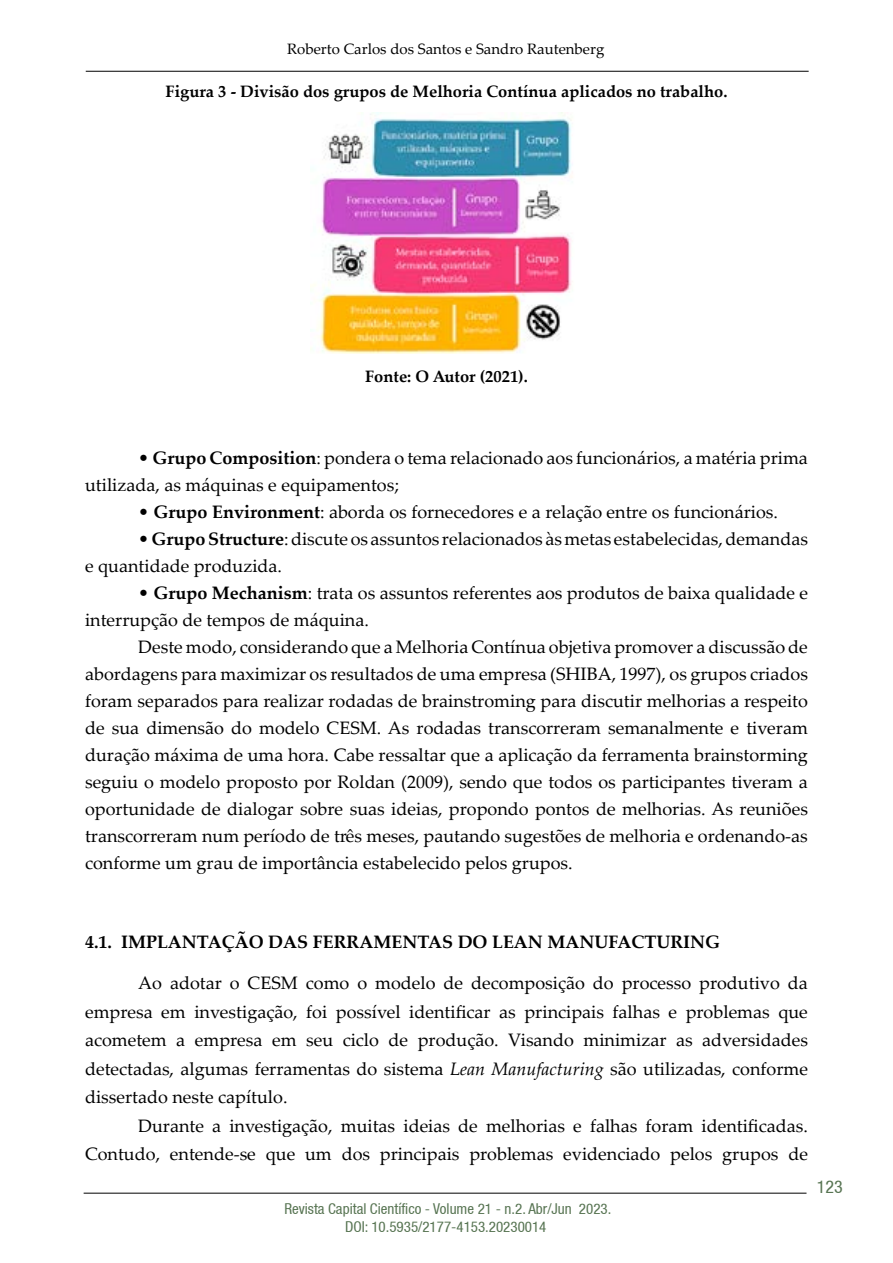
<style>
.page{position:relative;width:893px;height:1263px;background:#fff}
.page>*{position:absolute;margin:0;border:0;box-sizing:border-box;transform-origin:0 0}
.t1{font:18px/27px "Palatino Linotype";color:#000}
.t2{font:700 18px "Palatino Linotype";color:#000}
.t3{font:condensed 18px "Helvetica 57";color:#577452}
.t4{font:700 16.5px "Palatino Linotype";color:#000}
.t5{font:condensed 15px/18px "Helvetica 57";color:#577452;text-align:center}
.t6{font:15px "Palatino Linotype";color:#000}
.s1{font-weight:700}
.s2{font-style:italic}
</style>
<div class="page">
<hr style="left:86px;top:71px;width:723px;height:1px;background:#000">
<hr style="left:84px;top:1193px;width:722px;height:1px;background:#000">
<img style="left:310px;top:113px;width:262px;height:241px">
<p class="t6" style="left:287px;top:38px;width:319px">Roberto Carlos dos Santos e Sandro Rautenberg</p>
<p class="t4" style="left:166px;top:80px;width:563px">Figura 3 - Divisão dos grupos de Melhoria Contínua aplicados no trabalho.</p>
<p class="t4" style="left:365px;top:365px;width:164px">Fonte: O Autor (2021).</p>
<p class="t1" style="left:85px;top:444px;width:724px;text-indent:53px">• <span class="s1">Grupo Composition</span>: pondera o tema relacionado aos funcionários, a matéria prima utilizada, as máquinas e equipamentos;</p>
<p class="t1" style="left:138px;top:498px;width:641px">• <span class="s1">Grupo Environment</span>: aborda os fornecedores e a relação entre os funcionários.</p>
<p class="t1" style="left:85px;top:525px;width:724px;text-indent:53px">• <span class="s1">Grupo Structure</span>: discute os assuntos relacionados às metas estabelecidas, demandas e quantidade produzida.</p>
<p class="t1" style="left:85px;top:579px;width:724px;text-indent:53px">• <span class="s1">Grupo Mechanism</span>: trata os assuntos referentes aos produtos de baixa qualidade e interrupção de tempos de máquina.</p>
<p class="t1" style="left:85px;top:633px;width:724px;text-align:justify;text-indent:53px">Deste modo, considerando que a Melhoria Contínua objetiva promover a discussão de abordagens para maximizar os resultados de uma empresa (SHIBA, 1997), os grupos criados foram separados para realizar rodadas de brainstroming para discutir melhorias a respeito de sua dimensão do modelo CESM. As rodadas transcorreram semanalmente e tiveram duração máxima de uma hora. Cabe ressaltar que a aplicação da ferramenta brainstorming seguiu o modelo proposto por Roldan (2009), sendo que todos os participantes tiveram a oportunidade de dialogar sobre suas ideias, propondo pontos de melhorias. As reuniões transcorreram num período de três meses, pautando sugestões de melhoria e ordenando-as conforme um grau de importância estabelecido pelos grupos.</p>
<p class="t2" style="left:85px;top:929px;width:637px">4.1. IMPLANTAÇÃO DAS FERRAMENTAS DO LEAN MANUFACTURING</p>
<p class="t1" style="left:85px;top:968px;width:724px;line-height:28.5px;text-align:justify;text-indent:53px">Ao adotar o CESM como o modelo de decomposição do processo produtivo da empresa em investigação, foi possível identificar as principais falhas e problemas que acometem a empresa em seu ciclo de produção. Visando minimizar as adversidades detectadas, algumas ferramentas do sistema <span class="s2">Lean Manufacturing</span> são utilizadas, conforme dissertado neste capítulo.</p>
<p class="t1" style="left:85px;top:1111px;width:724px;line-height:28.5px;text-align:right">Durante a investigação, muitas ideias de melhorias e falhas foram identificadas.<br>Contudo, entende-se que um dos principais problemas evidenciado pelos grupos de</p>
<p class="t5" style="left:284px;top:1199px;width:329px">Revista Capital Científico - Volume 21 - n.2. Abr/Jun 2023.<br>DOI: 10.5935/2177-4153.20230014</p>
<p class="t3" style="left:817px;top:1176px;width:27px">123</p>
</div>
